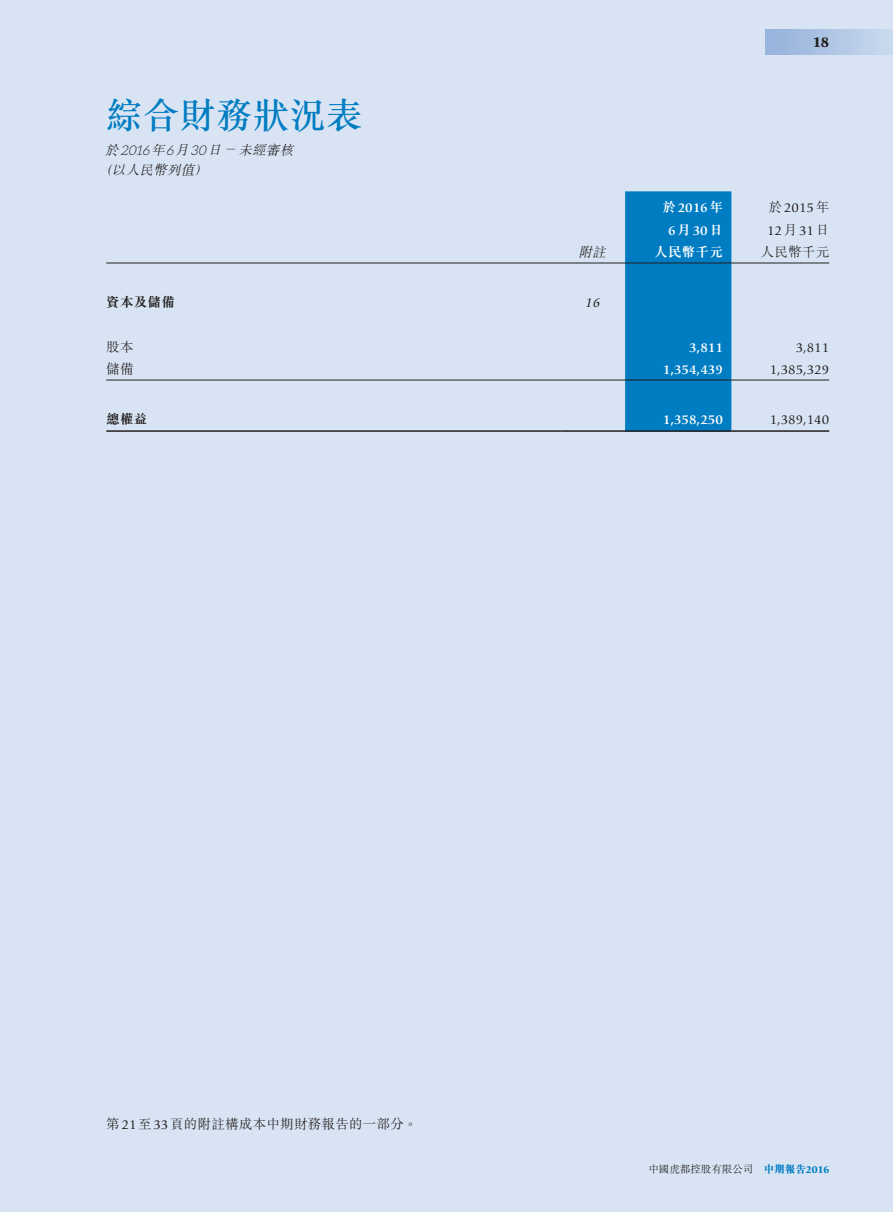
<style>
.page{position:relative;width:893px;height:1212px;background:#d8e4f3}
.page>*{position:absolute;margin:0;border:0;box-sizing:border-box;transform-origin:0 0}
.t1{font:500 36px "M Sung HK";letter-spacing:.02em;color:#007cc2}
.t2{font:900 15px "Giovanni Std";color:#231f20}
._50_Table_txt{font:13.5px "Giovanni Std";color:#231f20}
._50_Table_txt-2{font:700 13.5px "Giovanni Std";color:#fff}
._50_Table_txt-3{font:italic 300 13.5px "M Sung HK";color:#231f20}
._00_txt{font:300 13.5px "M Sung HK";letter-spacing:.02em;color:#231f20}
._50_Table_txt-4{font:300 13.5px "M Sung HK";letter-spacing:.02em;color:#231f20}
._50_Table_txt-5{font:700 13.5px "M Sung HK";letter-spacing:.02em;color:#231f20}
._50_Table_txt-6{font:700 13.5px "M Sung HK";letter-spacing:.02em;color:#fff}
._50_Table_txt-7{font:italic 13.5px "Giovanni Std";color:#231f20}
.t3{font:300 10.5px "M Sung HK";color:#231f20}
.s1{font-family:"Aleo"}
.s2{font-family:"M Sung HK"}
.s3{font-family:"M Sung HK";font-weight:300}
.s4{font-family:"Giovanni Std";font-weight:400}
.s5{font-weight:800;color:#007cc2}
.s6{font-family:"Giovanni Std";font-weight:900;color:#007cc2}
</style>
<div class="page">
<div style="left:765px;top:30px;width:128px;height:24px;background:linear-gradient(to right,#95b1db,#cadaee)"></div>
<div style="left:625px;top:191px;width:106px;height:239px;background:#007cc2"></div>
<hr style="left:106px;top:263px;width:455px;height:1px;background:#231f20">
<hr style="left:561px;top:263px;width:64px;height:1px;background:#231f20">
<hr style="left:625px;top:263px;width:106px;height:1px;background:#231f20">
<hr style="left:731px;top:263px;width:98px;height:1px;background:#231f20">
<hr style="left:106px;top:380px;width:455px;height:1px;background:#231f20">
<hr style="left:561px;top:380px;width:64px;height:1px;background:#231f20">
<hr style="left:625px;top:380px;width:106px;height:1px;background:#231f20">
<hr style="left:731px;top:380px;width:98px;height:1px;background:#231f20">
<hr style="left:106px;top:430px;width:455px;height:2px;background:#231f20">
<hr style="left:561px;top:430px;width:64px;height:2px;background:#231f20">
<hr style="left:625px;top:430px;width:106px;height:2px;background:#231f20">
<hr style="left:731px;top:430px;width:98px;height:2px;background:#231f20">
<p class="t1" style="left:106px;top:90px;width:258px">綜合財務狀況表</p>
<p class="_50_Table_txt-3" style="left:105px;top:141px;width:193px">於<span class="s1">2016</span>年<span class="s1">6</span>月<span class="s1">30</span>日 <span class="s1">—</span> 未經審核</p>
<p class="_50_Table_txt-3" style="left:98px;top:160px;width:115px">（以人民幣列值）</p>
<p class="t2" style="left:812px;top:34px;width:18px">18</p>
<p class="_50_Table_txt-2" style="left:662px;top:200px;width:62px"><span class="s2">於</span>2016<span class="s2">年</span></p>
<p class="_50_Table_txt" style="left:769px;top:200px;width:62px"><span class="s3">於</span>2015<span class="s3">年</span></p>
<p class="_50_Table_txt-2" style="left:668px;top:222px;width:56px">6<span class="s2">月</span>30<span class="s2">日</span></p>
<p class="_50_Table_txt" style="left:767px;top:223px;width:64px">12<span class="s3">月</span>31<span class="s3">日</span></p>
<p class="_50_Table_txt-3" style="left:578px;top:243px;width:32px">附註</p>
<p class="_50_Table_txt-6" style="left:654px;top:245px;width:70px">人民幣千元</p>
<p class="_50_Table_txt-4" style="left:761px;top:243px;width:70px">人民幣千元</p>
<p class="_50_Table_txt-5" style="left:106px;top:295px;width:70px">資本及儲備</p>
<p class="_50_Table_txt-7" style="left:585px;top:295px;width:20px">16</p>
<p class="_50_Table_txt-4" style="left:106px;top:337px;width:29px">股本</p>
<p class="_50_Table_txt-2" style="left:689px;top:339px;width:35px">3,811</p>
<p class="_50_Table_txt" style="left:796px;top:340px;width:35px">3,811</p>
<p class="_50_Table_txt-4" style="left:106px;top:360px;width:29px">儲備</p>
<p class="_50_Table_txt-2" style="left:663px;top:362px;width:62px">1,354,439</p>
<p class="_50_Table_txt" style="left:770px;top:362px;width:61px">1,385,329</p>
<p class="_50_Table_txt-5" style="left:106px;top:412px;width:43px">總權益</p>
<p class="_50_Table_txt-2" style="left:663px;top:411px;width:62px">1,358,250</p>
<p class="_50_Table_txt" style="left:770px;top:412px;width:61px">1,389,140</p>
<p class="_00_txt" style="left:106px;top:1114px;width:313px">第<span class="s4">21</span>至<span class="s4">33</span>頁的附註構成本中期財務報告的一部分。</p>
<p class="t3" style="left:648px;top:1162px;width:182px">中國虎都控股有限公司 <span class="s5">中期報告</span><span class="s6">2016</span></p>
</div>
